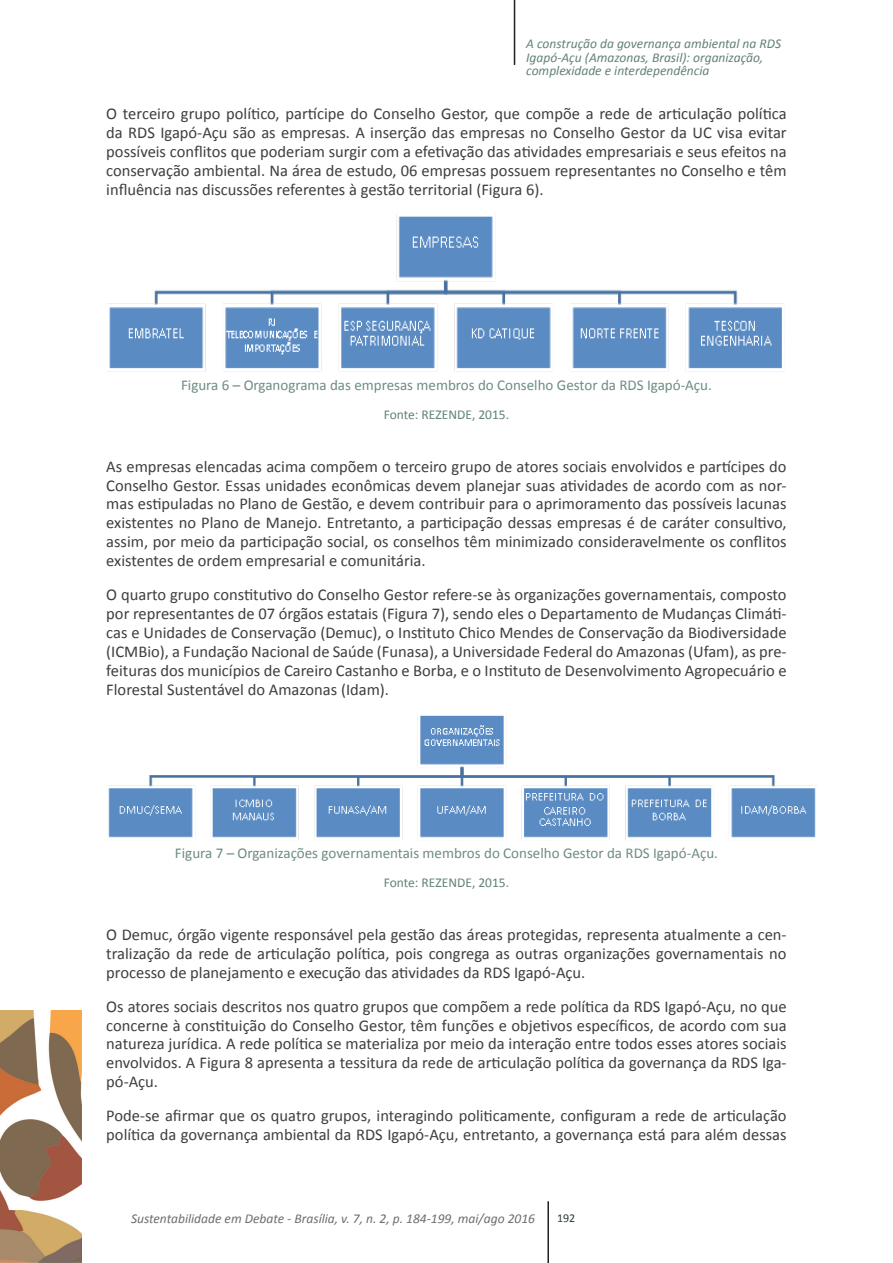
<style>
.page{position:relative;width:893px;height:1263px;background:#fff}
.page>*{position:absolute;margin:0;border:0;box-sizing:border-box;transform-origin:0 0}
.t1{font:16.5px/19px "Calibri";color:#3e3e3f;text-align:justify}
.Figura-titulo{font:15px "Calibri";color:#6e8b85}
.Legenda_de_Figura{font:italic 13.5px/13.5px "Calibri";color:#61817b}
.Legenda_de_Figura-2{font:italic 13.5px "Calibri";color:#6c6d70}
.Legenda_de_Figura-3{font:13.5px "Calibri";color:#61817b}
.t2{font:12px "Calibri";color:#2b4031}
</style>
<div class="page">
<img style="left:0;top:1010px;width:82px;height:253px">
<hr style="left:547px;top:1201px;width:2px;height:62px;background:#231f20">
<hr style="left:514px;top:0;width:1px;height:65px;background:#231f20">
<img style="left:107px;top:214px;width:677px;height:158px">
<img style="left:107px;top:715px;width:710px;height:125px">
<p class="Legenda_de_Figura" style="left:526px;top:37px;width:257px">A construção da governança ambiental na RDS<br>Igapó-Açu (Amazonas, Brasil): organização, complexidade e interdependência</p>
<p class="t1" style="left:106px;top:104px;width:682px">O terceiro grupo político, partícipe do Conselho Gestor, que compõe a rede de articulação política da RDS Igapó-Açu são as empresas. A inserção das empresas no Conselho Gestor da UC visa evitar possíveis conflitos que poderiam surgir com a efetivação das atividades empresariais e seus efeitos na conservação ambiental. Na área de estudo, 06 empresas possuem representantes no Conselho e têm influência nas discussões referentes à gestão territorial (Figura 6).</p>
<p class="Figura-titulo" style="left:181px;top:376px;width:532px">Figura 6 – Organograma das empresas membros do Conselho Gestor da RDS Igapó-Açu.</p>
<p class="Legenda_de_Figura-3" style="left:384px;top:406px;width:127px">Fonte: REZENDE, 2015.</p>
<p class="t1" style="left:106px;top:457px;width:682px">As empresas elencadas acima compõem o terceiro grupo de atores sociais envolvidos e partícipes do Conselho Gestor. Essas unidades econômicas devem planejar suas atividades de acordo com as nor&shy;mas estipuladas no Plano de Gestão, e devem contribuir para o aprimoramento das possíveis lacunas existentes no Plano de Manejo. Entretanto, a participação dessas empresas é de caráter consultivo, assim, por meio da participação social, os conselhos têm minimizado consideravelmente os conflitos existentes de ordem empresarial e comunitária.</p>
<p class="t1" style="left:106px;top:585px;width:682px">O quarto grupo constitutivo do Conselho Gestor refere-se às organizações governamentais, composto por representantes de 07 órgãos estatais (Figura 7), sendo eles o Departamento de Mudanças Climáti&shy;cas e Unidades de Conservação (Demuc), o Instituto Chico Mendes de Conservação da Biodiversidade (ICMBio), a Fundação Nacional de Saúde (Funasa), a Universidade Federal do Amazonas (Ufam), as pre&shy;feituras dos municípios de Careiro Castanho e Borba, e o Instituto de Desenvolvimento Agropecuário e Florestal Sustentável do Amazonas (Idam).</p>
<p class="Figura-titulo" style="left:175px;top:844px;width:545px">Figura 7 – Organizações governamentais membros do Conselho Gestor da RDS Igapó-Açu.</p>
<p class="Legenda_de_Figura-3" style="left:384px;top:874px;width:127px">Fonte: REZENDE, 2015.</p>
<p class="t1" style="left:106px;top:925px;width:682px">O Demuc, órgão vigente responsável pela gestão das áreas protegidas, representa atualmente a cen&shy;tralização da rede de articulação política, pois congrega as outras organizações governamentais no processo de planejamento e execução das atividades da RDS Igapó-Açu.</p>
<p class="t1" style="left:106px;top:996px;width:682px">Os atores sociais descritos nos quatro grupos que compõem a rede política da RDS Igapó-Açu, no que concerne à constituição do Conselho Gestor, têm funções e objetivos específicos, de acordo com sua natureza jurídica. A rede política se materializa por meio da interação entre todos esses atores sociais envolvidos. A Figura 8 apresenta a tessitura da rede de articulação política da governança da RDS Iga&shy;pó-Açu.</p>
<p class="t1" style="left:106px;top:1106px;width:682px">Pode-se afirmar que os quatro grupos, interagindo politicamente, configuram a rede de articulação política da governança ambiental da RDS Igapó-Açu, entretanto, a governança está para além dessas</p>
<p class="Legenda_de_Figura-2" style="left:131px;top:1210px;width:406px">Sustentabilidade em Debate - Brasília, v. 7, n. 2, p. 184-199, mai/ago 2016</p>
<p class="t2" style="left:557px;top:1210px;width:20px">192</p>
</div>
